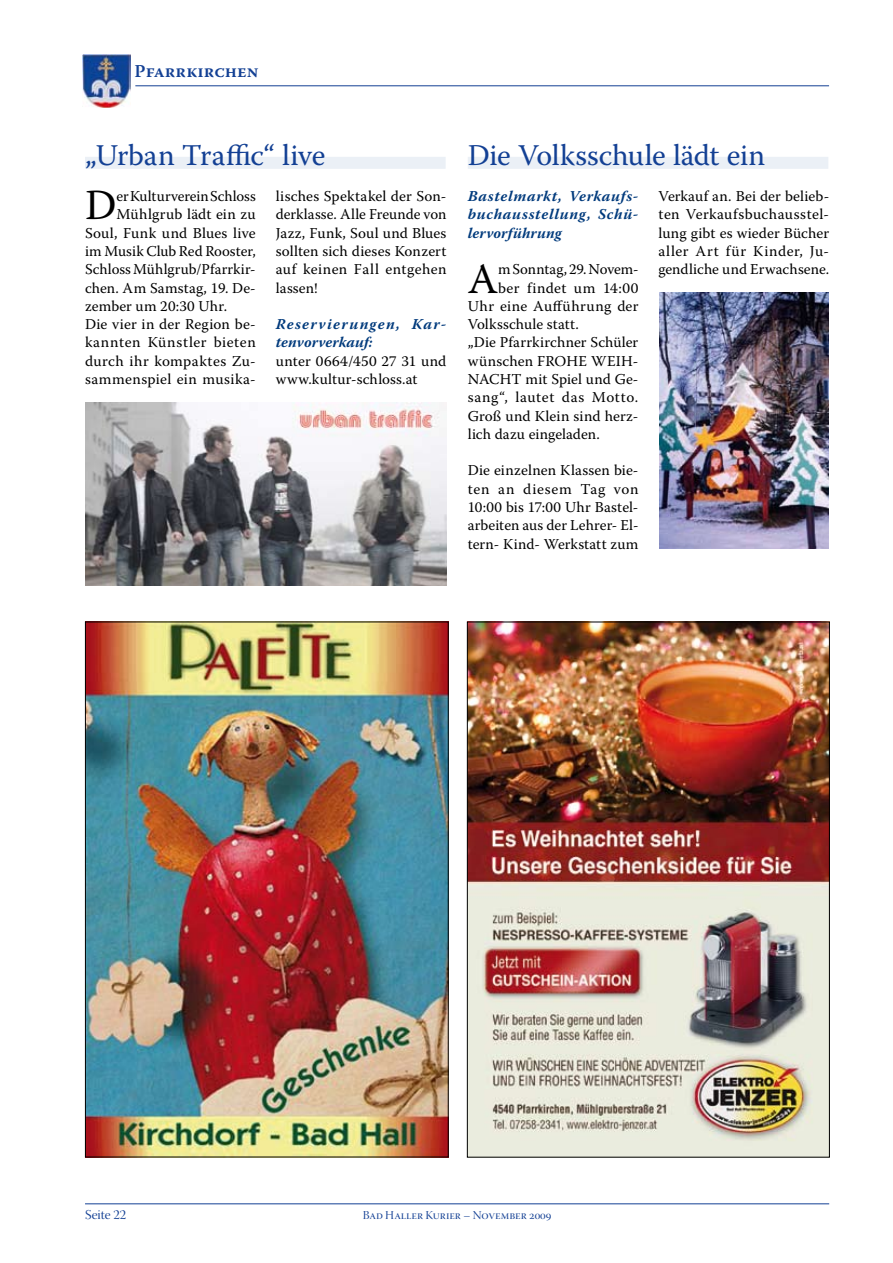
<style>
.page{position:relative;width:893px;height:1263px;background:#fff}
.page>*{position:absolute;margin:0;border:0;box-sizing:border-box;transform-origin:0 0}
.t1{font:42.75px "Warnock Pro";color:#000}
.t2{font:30px "Warnock Pro";letter-spacing:-.005em;color:#134094}
.t3{font:600 18px "Warnock Pro";color:#134094}
.t4{font:15px/18.3px "Warnock Pro";letter-spacing:.015em;color:#000;text-align:justify}
.t5{font:italic 700 15px/18.3px "Warnock Pro";letter-spacing:.045em;color:#003a7c;text-align:justify}
.t6{font:15px "Warnock Pro";letter-spacing:-.005em;color:#000}
.t7{font:italic 700 15px/18.3px "Warnock Pro";letter-spacing:.08em;color:#003a7c}
.t8{font:15px "Warnock Pro";letter-spacing:.04em;color:#000}
.t9{font:15px "Warnock Pro";letter-spacing:.045em;color:#000}
.t10{font:15px "Warnock Pro";letter-spacing:.035em;color:#000}
.t11{font:13.5px "Warnock Pro Disp";color:#134094}
.t12{font:12px "Warnock Pro Disp";color:#134094}
</style>
<div class="page">
<hr style="left:135px;top:85px;width:694px;height:1px;background:#134094">
<img style="left:83px;top:55px;width:48px;height:52px">
<hr style="left:85px;top:1203px;width:744px;height:1px;background:#134094">
<img style="left:469px;top:624px;width:359px;height:531px">
<img style="left:87px;top:623px;width:360px;height:532px">
<div style="left:85px;top:157px;width:361px;height:12px;background:#ebf0f6"></div>
<div style="left:468px;top:157px;width:360px;height:12px;background:#ebf0f6"></div>
<img style="left:85px;top:403px;width:361px;height:182px">
<img style="left:659px;top:292px;width:169px;height:257px">
<p class="t3" style="left:135px;top:60px;width:125px">Pfarrkirchen</p>
<h2 class="t2" style="left:85px;top:137px;width:242px">„Urban Traffic“ live</h2>
<h2 class="t2" style="left:468px;top:137px;width:299px">Die Volksschule lädt ein</h2>
<h1 class="t1" style="left:85px;top:180px;width:33px">D</h1>
<p class="t6" style="left:117px;top:187px;width:141px">er Kulturverein Schloss</p>
<p class="t4" style="left:117px;top:205px;width:141px">Mühlgrub lädt ein zu</p>
<p class="t4" style="left:85px;top:223px;width:172px">Soul, Funk und Blues live</p>
<p class="t4" style="left:85px;top:242px;width:172px">im Musik Club Red Rooster,</p>
<p class="t4" style="left:85px;top:260px;width:172px">Schloss Mühlgrub/Pfarrkir-</p>
<p class="t4" style="left:85px;top:278px;width:172px">chen. Am Samstag, 19. De-</p>
<p class="t4" style="left:85px;top:296px;width:144px">zember um 20:30 Uhr.</p>
<p class="t4" style="left:85px;top:315px;width:172px">Die vier in der Region be-</p>
<p class="t8" style="left:85px;top:333px;width:172px">kannten Künstler bieten</p>
<p class="t4" style="left:85px;top:351px;width:172px">durch ihr kompaktes Zu-</p>
<p class="t4" style="left:85px;top:370px;width:172px">sammenspiel ein musika-</p>
<p class="t4" style="left:276px;top:187px;width:172px">lisches Spektakel der Son&shy;derklasse. Alle Freunde von Jazz, Funk, Soul und Blues sollten sich dieses Konzert auf keinen Fall entgehen lassen!</p>
<p class="t7" style="left:276px;top:315px;width:172px">Reservierungen, Kar&shy;tenvorverkauf:</p>
<p class="t4" style="left:276px;top:351px;width:172px">unter 0664/450 27 31 und www.kultur-schloss.at</p>
<p class="t5" style="left:468px;top:187px;width:172px">Bastelmarkt, Verkaufs&shy;buchausstellung, Schü&shy;lervorführung</p>
<h1 class="t1" style="left:468px;top:253px;width:32px">A</h1>
<p class="t6" style="left:498px;top:260px;width:142px">m Sonntag, 29. Novem-</p>
<p class="t4" style="left:498px;top:278px;width:142px">ber findet um 14:00</p>
<p class="t10" style="left:468px;top:297px;width:172px">Uhr eine Aufführung der</p>
<p class="t4" style="left:468px;top:315px;width:113px">Volksschule statt.</p>
<p class="t4" style="left:468px;top:333px;width:172px">„Die Pfarrkirchner Schüler</p>
<p class="t4" style="left:468px;top:351px;width:172px">wünschen FROHE WEIH-</p>
<p class="t4" style="left:468px;top:370px;width:172px">NACHT mit Spiel und Ge-</p>
<p class="t9" style="left:468px;top:388px;width:172px">sang“, lautet das Motto.</p>
<p class="t4" style="left:468px;top:406px;width:172px">Groß und Klein sind herz-</p>
<p class="t4" style="left:468px;top:424px;width:133px">lich dazu eingeladen.</p>
<p class="t4" style="left:468px;top:461px;width:172px">Die einzelnen Klassen bie&shy;ten an diesem Tag von 10:00 bis 17:00 Uhr Bastel&shy;arbeiten aus der Lehrer- El&shy;tern- Kind- Werkstatt zum</p>
<p class="t4" style="left:658px;top:187px;width:172px">Verkauf an. Bei der belieb&shy;ten Verkaufsbuchausstel&shy;lung gibt es wieder Bücher aller Art für Kinder, Ju&shy;gendliche und Erwachsene.</p>
<p class="t11" style="left:85px;top:1207px;width:43px">Seite 22</p>
<p class="t12" style="left:363px;top:1208px;width:190px">Bad Haller Kurier – November 2009</p>
</div>
